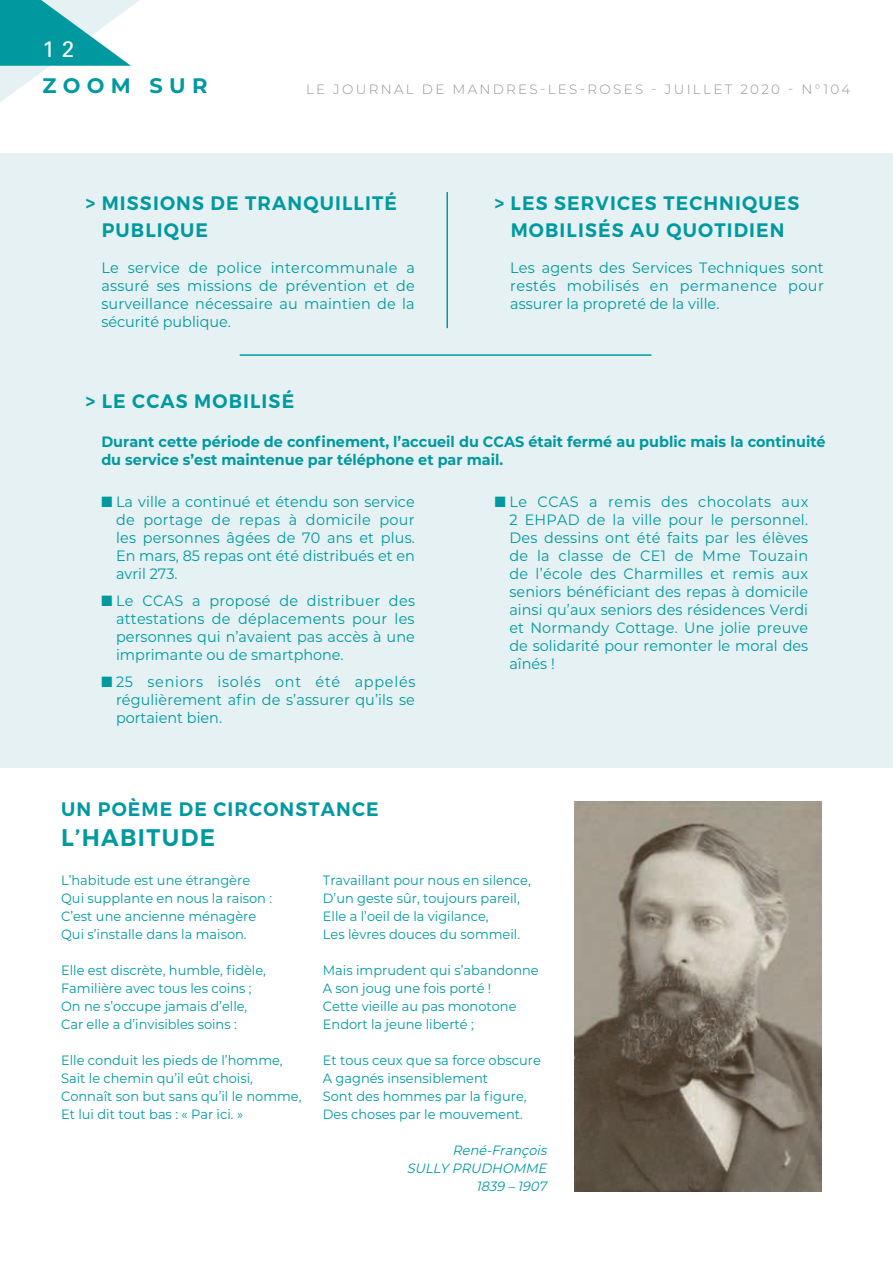
<style>
.page{position:relative;width:893px;height:1263px;background:#fff}
.page>*{position:absolute;margin:0;border:0;box-sizing:border-box;transform-origin:0 0}
.t1{font:600 24px "Montserrat";letter-spacing:.06em;color:#0099a0;scale:.96 1}
.t2{font:22.5px "Univers";color:#fff}
.t3{font:700 21px "Montserrat";letter-spacing:.3em;color:#0099a0}
.t4{font:600 19.5px/27px "Montserrat";letter-spacing:.06em;color:#0099a0;scale:.96 1}
.t5{font:15px/18px "Montserrat";letter-spacing:.005em;color:#0099a0;text-align:justify;scale:.96 1}
.t6{font:700 15px/18px "Montserrat";color:#0099a0;scale:.96 1}
.t7{font:13.5px "Montserrat";color:#0099a0;scale:.96 1}
.texte_2_bold{font:300 13.5px "Montserrat";letter-spacing:.17em;color:#939598}
.t8{font:italic 13.5px/18px "Montserrat";color:#0099a0;text-align:right;scale:.96 1}
</style>
<div class="page">
<div style="left:0;top:153px;width:893px;height:614px;background:#e5f1f2"></div>
<svg style="left:0;top:0;width:140px;height:102px"></svg>
<hr style="left:240px;top:354px;width:411px;height:2px;background:#0099a0">
<hr style="left:446px;top:192px;width:2px;height:136px;background:#0099a0">
<img style="left:574px;top:801px;width:247px;height:391px">
<p class="t2" style="left:43px;top:36px;width:33px">1 2</p>
<p class="t3" style="left:43px;top:70px;width:167px">ZOOM SUR</p>
<p class="texte_2_bold" style="left:306px;top:80px;width:546px">LE JOURNAL DE MANDRES-LES-ROSES - JUILLET 2020 - N°104</p>
<p class="t4" style="left:102px;top:190px;width:309px;text-indent:-16px">&gt; MISSIONS DE TRANQUILLITÉ<br>PUBLIQUE</p>
<p class="t5" style="left:101px;top:258px;width:328px">Le service de police intercommunale a assuré ses missions de prévention et de surveillance nécessaire au maintien de la sécurité publique.</p>
<p class="t4" style="left:86px;top:388px;width:219px">&gt; LE CCAS MOBILISÉ</p>
<p class="t4" style="left:495px;top:190px;width:319px;text-align:center">&gt; LES SERVICES TECHNIQUES<br>MOBILISÉS AU QUOTIDIEN</p>
<p class="t5" style="left:510px;top:258px;width:328px">Les agents des Services Techniques sont restés mobilisés en permanence pour assurer la propreté de la ville.</p>
<p class="t6" style="left:101px;top:432px;width:756px">Durant cette période de confinement, l’accueil du CCAS était fermé au public mais la continuité du service s’est maintenue par téléphone et par mail.</p>
<p class="t5" style="left:116px;top:492px;width:313px;text-indent:-15px">■ La ville a continué et étendu son service de portage de repas à domicile pour les personnes âgées de 70 ans et plus.<br>En mars, 85 repas ont été distribués et en avril 273.</p>
<p class="t5" style="left:116px;top:591px;width:313px;text-indent:-15px">■ Le CCAS a proposé de distribuer des attestations de déplacements pour les personnes qui n’avaient pas accès à une imprimante ou de smartphone.</p>
<p class="t5" style="left:116px;top:672px;width:313px;text-indent:-15px">■ 25 seniors isolés ont été appelés régulièrement afin de s’assurer qu’ils se portaient bien.</p>
<p class="t4" style="left:61px;top:796px;width:332px">UN POÈME DE CIRCONSTANCE</p>
<p class="t5" style="left:509px;top:492px;width:313px;text-indent:-15px">■ Le CCAS a remis des chocolats aux 2 EHPAD de la ville pour le personnel.<br>Des dessins ont été faits par les élèves de la classe de CE1 de Mme Touzain de l’école des Charmilles et remis aux seniors bénéficiant des repas à domicile ainsi qu’aux seniors des résidences Verdi et Normandy Cottage. Une jolie preuve de solidarité pour remonter le moral des aînés !</p>
<p class="t1" style="left:61px;top:823px;width:162px">L’HABITUDE</p>
<p class="t7" style="left:61px;top:871px;width:198px">L’habitude est une étrangère</p>
<p class="t7" style="left:61px;top:889px;width:221px">Qui supplante en nous la raison :</p>
<p class="t7" style="left:61px;top:907px;width:205px">C’est une ancienne ménagère</p>
<p class="t7" style="left:61px;top:925px;width:195px">Qui s’installe dans la maison.</p>
<p class="t7" style="left:61px;top:961px;width:215px">Elle est discrète, humble, fidèle,</p>
<p class="t7" style="left:61px;top:979px;width:200px">Familière avec tous les coins ;</p>
<p class="t7" style="left:61px;top:997px;width:196px">On ne s’occupe jamais d’elle,</p>
<p class="t7" style="left:61px;top:1015px;width:185px">Car elle a d’invisibles soins :</p>
<p class="t7" style="left:61px;top:1051px;width:232px">Elle conduit les pieds de l’homme,</p>
<p class="t7" style="left:61px;top:1069px;width:201px">Sait le chemin qu’il eût choisi,</p>
<p class="t7" style="left:61px;top:1087px;width:252px">Connaît son but sans qu’il le nomme,</p>
<p class="t7" style="left:61px;top:1105px;width:191px">Et lui dit tout bas : « Par ici. »</p>
<p class="t7" style="left:323px;top:871px;width:218px">Travaillant pour nous en silence,</p>
<p class="t7" style="left:323px;top:889px;width:207px">D’un geste sûr, toujours pareil,</p>
<p class="t7" style="left:323px;top:907px;width:174px">Elle a l’oeil de la vigilance,</p>
<p class="t7" style="left:323px;top:925px;width:207px">Les lèvres douces du sommeil.</p>
<p class="t7" style="left:323px;top:961px;width:226px">Mais imprudent qui s’abandonne</p>
<p class="t7" style="left:323px;top:979px;width:177px">A son joug une fois porté !</p>
<p class="t7" style="left:323px;top:997px;width:203px">Cette vieille au pas monotone</p>
<p class="t7" style="left:323px;top:1015px;width:159px">Endort la jeune liberté ;</p>
<p class="t7" style="left:323px;top:1051px;width:229px">Et tous ceux que sa force obscure</p>
<p class="t7" style="left:323px;top:1069px;width:174px">A gagnés insensiblement</p>
<p class="t7" style="left:323px;top:1087px;width:214px">Sont des hommes par la figure,</p>
<p class="t7" style="left:323px;top:1105px;width:210px">Des choses par le mouvement.</p>
<p class="t8" style="left:407px;top:1141px;width:151px">René-François<br>SULLY PRUDHOMME</p>
<p class="t8" style="left:476px;top:1177px;width:79px">1839 –1907</p>
</div>
